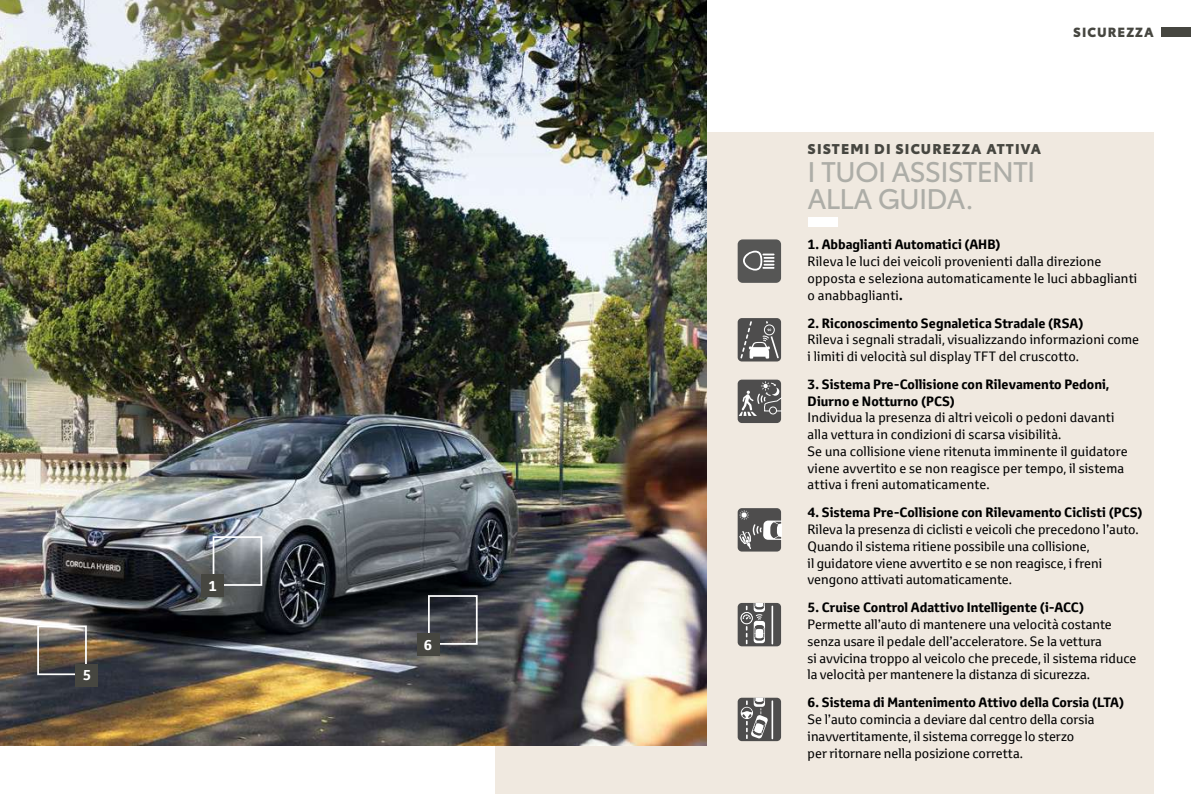
<style>
.page{position:relative;width:1191px;height:794px;background:#fff}
.page>*{position:absolute;margin:0;border:0;box-sizing:border-box;transform-origin:0 0}
.t1{font:28px/27.1px "Toyota Type";letter-spacing:-.03em;color:#adada7}
.t2{font:900 14px "Toyota Type";letter-spacing:.08em;color:#464640}
.t3{font:700 14px "Toyota Text";color:#fff}
.t4{font:13.12px/16.8px "Toyota Text";color:#000}
.t5{font:700 13.12px/16.8px "Toyota Text";color:#000}
.t6{font:900 13.12px "Toyota Type";letter-spacing:.08em;color:#464640}
.s1{font-weight:700}
</style>
<div class="page">
<div style="left:495px;top:132px;width:658px;height:662px;background:#f0e9e0"></div>
<div style="left:1161px;top:27px;width:30px;height:10px;background:#464640"></div>
<div style="left:807px;top:217px;width:30px;height:10px;background:#fff"></div>
<div style="left:737px;top:318px;width:44px;height:43px;background:#4e4d4d;border-radius:4px"></div>
<svg style="left:740px;top:321px;width:39px;height:37px"></svg>
<div style="left:737px;top:379px;width:44px;height:44px;background:#4e4d4d;border-radius:4px"></div>
<svg style="left:738px;top:381px;width:43px;height:35px"></svg>
<div style="left:737px;top:508px;width:44px;height:43px;background:#4e4d4d;border-radius:4px"></div>
<svg style="left:739px;top:510px;width:42px;height:39px"></svg>
<div style="left:737px;top:603px;width:44px;height:43px;background:#4e4d4d;border-radius:4px"></div>
<hr style="left:771px;top:605px;width:2px;height:39px;background:#fff">
<svg style="left:740px;top:603px;width:25px;height:41px"></svg>
<div style="left:737px;top:697px;width:44px;height:44px;background:#4e4d4d;border-radius:4px"></div>
<hr style="left:771px;top:700px;width:2px;height:39px;background:#fff">
<svg style="left:740px;top:697px;width:28px;height:42px"></svg>
<img style="left:0;top:0;width:707px;height:745px">
<div style="left:428px;top:595px;width:49px;height:50px;border:2px solid #fff"></div>
<div style="left:417px;top:633px;width:22px;height:23px;background:#464640"></div>
<div style="left:37px;top:625px;width:50px;height:50px;border:2px solid #fff"></div>
<div style="left:76px;top:664px;width:22px;height:22px;background:#464640"></div>
<div style="left:213px;top:536px;width:49px;height:50px;border:2px solid #fff"></div>
<div style="left:201px;top:574px;width:23px;height:23px;background:#464640"></div>
<div style="left:737px;top:239px;width:44px;height:44px;background:#565655;border-radius:5px"></div>
<svg style="left:743px;top:251px;width:31px;height:19px"></svg>
<p class="t3" style="left:83px;top:666px;width:10px">5</p>
<p class="t3" style="left:208px;top:576px;width:10px">1</p>
<p class="t3" style="left:424px;top:635px;width:10px">6</p>
<p class="t6" style="left:1073px;top:22px;width:82px">SICUREZZA</p>
<p class="t2" style="left:807px;top:138px;width:235px">SISTEMI DI SICUREZZA ATTIVA</p>
<h1 class="t1" style="left:807px;top:156px;width:229px">I TUOI ASSISTENTI<br>ALLA GUIDA.</h1>
<p class="t5" style="left:807px;top:236px;width:194px">1. Abbaglianti Automatici (AHB)</p>
<p class="t4" style="left:807px;top:253px;width:331px">Rileva le luci dei veicoli provenienti dalla direzione opposta e seleziona automaticamente le luci abbaglianti o anabbaglianti<span class="s1">.</span></p>
<p class="t5" style="left:807px;top:314px;width:277px">2. Riconoscimento Segnaletica Stradale (RSA)</p>
<p class="t4" style="left:807px;top:331px;width:333px">Rileva i segnali stradali, visualizzando informazioni come i limiti di velocità sul display TFT del cruscotto.</p>
<p class="t5" style="left:807px;top:376px;width:303px">3. Sistema Pre-Collisione con Rilevamento Pedoni,<br>Diurno e Notturno (PCS)</p>
<p class="t4" style="left:807px;top:409px;width:322px">Individua la presenza di altri veicoli o pedoni davanti alla vettura in condizioni di scarsa visibilità.<br>Se una collisione viene ritenuta imminente il guidatore viene avvertito e se non reagisce per tempo, il sistema attiva i freni automaticamente.</p>
<p class="t5" style="left:807px;top:504px;width:336px">4. Sistema Pre-Collisione con Rilevamento Ciclisti (PCS)</p>
<p class="t4" style="left:807px;top:521px;width:332px">Rileva la presenza di ciclisti e veicoli che precedono l’auto.<br>Quando il sistema ritiene possibile una collisione,<br>il guidatore viene avvertito e se non reagisce, i freni vengono attivati automaticamente.</p>
<p class="t5" style="left:807px;top:599px;width:278px">5. Cruise Control Adattivo Intelligente (i-ACC)</p>
<p class="t4" style="left:807px;top:616px;width:330px">Permette all’auto di mantenere una velocità costante senza usare il pedale dell’acceleratore. Se la vettura<br>si avvicina troppo al veicolo che precede, il sistema riduce la velocità per mantenere la distanza di sicurezza.</p>
<p class="t5" style="left:807px;top:694px;width:318px">6. Sistema di Mantenimento Attivo della Corsia (LTA)</p>
<p class="t4" style="left:807px;top:710px;width:288px">Se l’auto comincia a deviare dal centro della corsia inavvertitamente, il sistema corregge lo sterzo per ritornare nella posizione corretta.</p>
</div>
